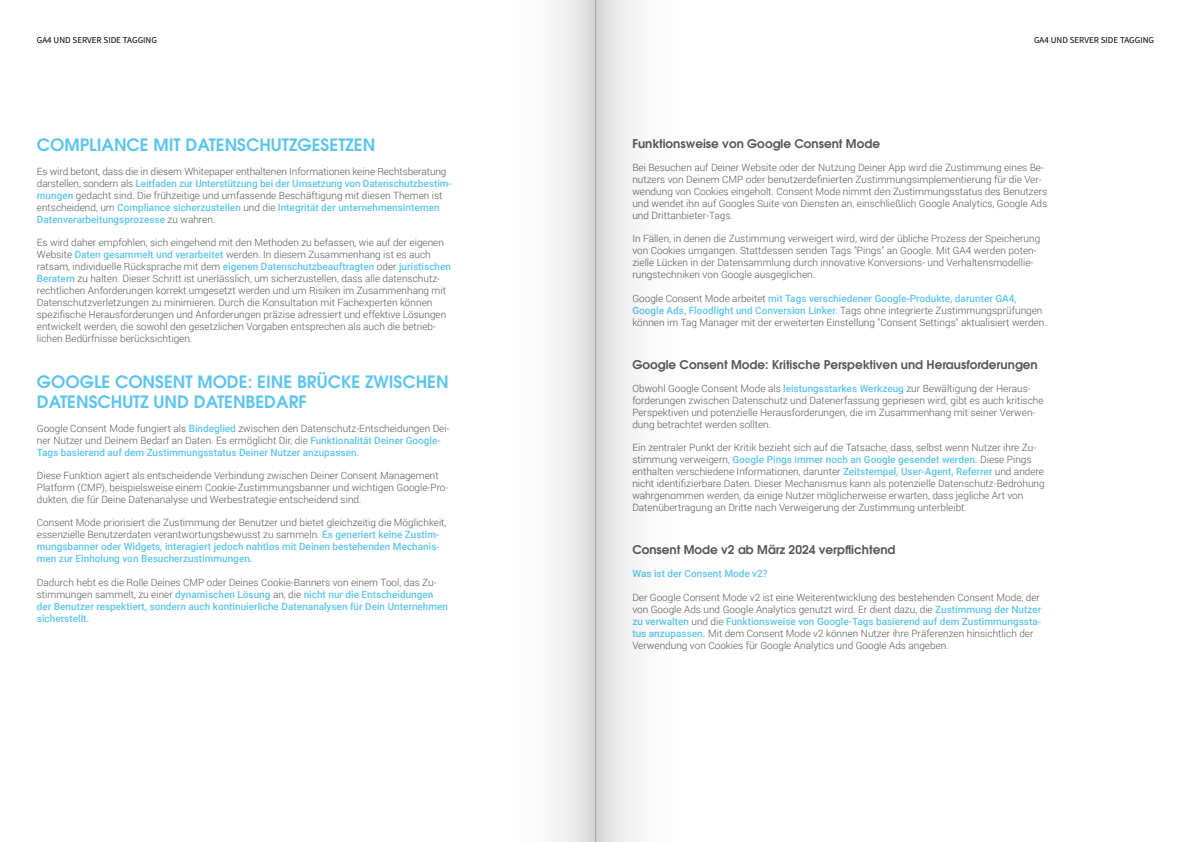
<style>
.page{position:relative;width:1191px;height:842px;background:#fff}
.page>*{position:absolute;margin:0;border:0;box-sizing:border-box;transform-origin:0 0}
.Subline{font:600 17px/20.4px "ITC Avant Garde Pro";color:#5dc5ed}
.Subline_2{font:600 12px "ITC Avant Garde Pro";color:#575756}
.Fließtext{font:300 10px/12px "Roboto";color:#575756}
.Fließtext-2{font:500 10px/12px "Roboto";color:#5dc5ed}
.t1{font:9px "Source Sans Pro";color:#000}
.s1{font-weight:500;color:#5dc5ed}
.s2{font-weight:300;color:#575756}
</style>
<div class="page">
<div style="left:506px;top:0;width:89px;height:842px;background:#fbfbfb"></div>
<div style="left:595px;top:0;width:89px;height:842px;background:#f9f9f9"></div>
<div style="left:572px;top:0;width:23px;height:842px;background:linear-gradient(to bottom,#e2e2e2,#e2e2e1)"></div>
<div style="left:595px;top:0;width:24px;height:842px;background:linear-gradient(to right,#d1d1d1,#ececed)"></div>
<p class="t1" style="left:37px;top:34px;width:122px">GA4 UND SERVER SIDE TAGGING</p>
<p class="t1" style="left:1034px;top:34px;width:122px">GA4 UND SERVER SIDE TAGGING</p>
<h3 class="Subline" style="left:37px;top:135px;width:340px">COMPLIANCE MIT DATENSCHUTZGESETZEN</h3>
<p class="Fließtext" style="left:37px;top:165px;width:416px">Es wird betont, dass die in diesem Whitepaper enthaltenen Informationen keine Rechtsberatung darstellen, sondern als <span class="s1">Leitfaden zur Unterstützung bei der Umsetzung von Datenschutzbestim&shy;mungen</span> gedacht sind. Die frühzeitige und umfassende Beschäftigung mit diesen Themen ist entscheidend, um <span class="s1">Compliance sicherzustellen</span> und die <span class="s1">Integrität der unternehmensinternen Datenverarbeitungsprozesse</span> zu wahren.</p>
<p class="Fließtext" style="left:37px;top:236px;width:416px">Es wird daher empfohlen, sich eingehend mit den Methoden zu befassen, wie auf der eigenen Website <span class="s1">Daten gesammelt und verarbeitet</span> werden. In diesem Zusammenhang ist es auch ratsam, individuelle Rücksprache mit dem <span class="s1">eigenen Datenschutzbeauftragten</span> oder <span class="s1">juristischen Beratern</span> zu halten. Dieser Schritt ist unerlässlich, um sicherzustellen, dass alle datenschutz&shy;rechtlichen Anforderungen korrekt umgesetzt werden und um Risiken im Zusammenhang mit Datenschutzverletzungen zu minimieren. Durch die Konsultation mit Fachexperten können spezifische Herausforderungen und Anforderungen präzise adressiert und effektive Lösungen entwickelt werden, die sowohl den gesetzlichen Vorgaben entsprechen als auch die betrieb&shy;lichen Bedürfnisse berücksichtigen.</p>
<h3 class="Subline" style="left:37px;top:371px;width:413px">GOOGLE CONSENT MODE: EINE BRÜCKE ZWISCHEN<br>DATENSCHUTZ UND DATENBEDARF</h3>
<p class="Fließtext" style="left:37px;top:422px;width:414px">Google Consent Mode fungiert als <span class="s1">Bindeglied</span> zwischen den Datenschutz-Entscheidungen Dei&shy;ner Nutzer und Deinem Bedarf an Daten. Es ermöglicht Dir, die <span class="s1">Funktionalität Deiner Google-<br>Tags basierend auf dem Zustimmungsstatus Deiner Nutzer anzupassen.</span></p>
<p class="Fließtext" style="left:37px;top:469px;width:413px">Diese Funktion agiert als entscheidende Verbindung zwischen Deiner Consent Management<br>Platform (CMP), beispielsweise einem Cookie-Zustimmungsbanner und wichtigen Google-Pro&shy;dukten, die für Deine Datenanalyse und Werbestrategie entscheidend sind.</p>
<p class="Fließtext-2" style="left:37px;top:516px;width:411px"><span class="s2">Consent Mode priorisiert die Zustimmung der Benutzer und bietet gleichzeitig die Möglichkeit, essenzielle Benutzerdaten verantwortungsbewusst zu sammeln.</span> Es generiert keine Zustim&shy;mungsbanner oder Widgets, interagiert jedoch nahtlos mit Deinen bestehenden Mechanis&shy;men zur Einholung von Besucherzustimmungen.</p>
<p class="Fließtext-2" style="left:37px;top:576px;width:413px"><span class="s2">Dadurch hebt es die Rolle Deines CMP oder Deines Cookie-Banners von einem Tool, das Zu&shy;stimmungen sammelt, zu einer</span> dynamischen Lösung <span class="s2">an, die</span> nicht nur die Entscheidungen der Benutzer respektiert, sondern auch kontinuierliche Datenanalysen für Dein Unternehmen sicherstellt.</p>
<h4 class="Subline_2" style="left:632px;top:135px;width:249px">Funktionsweise von Google Consent Mode</h4>
<p class="Fließtext" style="left:632px;top:161px;width:416px">Bei Besuchen auf Deiner Website oder der Nutzung Deiner App wird die Zustimmung eines Be&shy;nutzers von Deinem CMP oder benutzerdefinierten Zustimmungsimplementierung für die Ver&shy;wendung von Cookies eingeholt. Consent Mode nimmt den Zustimmungsstatus des Benutzers und wendet ihn auf Googles Suite von Diensten an, einschließlich Google Analytics, Google Ads und Drittanbieter-Tags.</p>
<p class="Fließtext" style="left:632px;top:232px;width:409px">In Fällen, in denen die Zustimmung verweigert wird, wird der übliche Prozess der Speicherung von Cookies umgangen. Stattdessen senden Tags "Pings" an Google. Mit GA4 werden poten&shy;zielle Lücken in der Datensammlung durch innovative Konversions- und Verhaltensmodellie&shy;rungstechniken von Google ausgeglichen.</p>
<p class="Fließtext" style="left:632px;top:292px;width:416px">Google Consent Mode arbeitet <span class="s1">mit Tags verschiedener Google-Produkte, darunter GA4,<br>Google Ads, Floodlight und Conversion Linker.</span> Tags ohne integrierte Zustimmungsprüfungen können im Tag Manager mit der erweiterten Einstellung "Consent Settings" aktualisiert werden.</p>
<h4 class="Subline_2" style="left:632px;top:356px;width:407px">Google Consent Mode: Kritische Perspektiven und Herausforderungen</h4>
<p class="Fließtext" style="left:632px;top:382px;width:413px">Obwohl Google Consent Mode als <span class="s1">leistungsstarkes Werkzeug</span> zur Bewältigung der Heraus&shy;forderungen zwischen Datenschutz und Datenerfassung gepriesen wird, gibt es auch kritische Perspektiven und potenzielle Herausforderungen, die im Zusammenhang mit seiner Verwen&shy;dung betrachtet werden sollten.</p>
<p class="Fließtext" style="left:632px;top:441px;width:414px">Ein zentraler Punkt der Kritik bezieht sich auf die Tatsache, dass, selbst wenn Nutzer ihre Zu&shy;stimmung verweigern, <span class="s1">Google Pings immer noch an Google gesendet werden.</span> Diese Pings enthalten verschiedene Informationen, darunter <span class="s1">Zeitstempel, User-Agent, Referrer</span> und andere nicht identifizierbare Daten. Dieser Mechanismus kann als potenzielle Datenschutz-Bedrohung wahrgenommen werden, da einige Nutzer möglicherweise erwarten, dass jegliche Art von Datenübertragung an Dritte nach Verweigerung der Zustimmung unterbleibt.</p>
<h4 class="Subline_2" style="left:632px;top:542px;width:265px">Consent Mode v2 ab März 2024 verpflichtend</h4>
<p class="Fließtext-2" style="left:632px;top:567px;width:137px">Was ist der Consent Mode v2?</p>
<p class="Fließtext" style="left:632px;top:591px;width:410px">Der Google Consent Mode v2 ist eine Weiterentwicklung des bestehenden Consent Mode, der von Google Ads und Google Analytics genutzt wird. Er dient dazu, die <span class="s1">Zustimmung der Nutzer zu verwalten</span> und die <span class="s1">Funktionsweise von Google-Tags basierend auf dem Zustimmungssta&shy;tus anzupassen.</span> Mit dem Consent Mode v2 können Nutzer ihre Präferenzen hinsichtlich der Verwendung von Cookies für Google Analytics und Google Ads angeben.</p>
</div>
